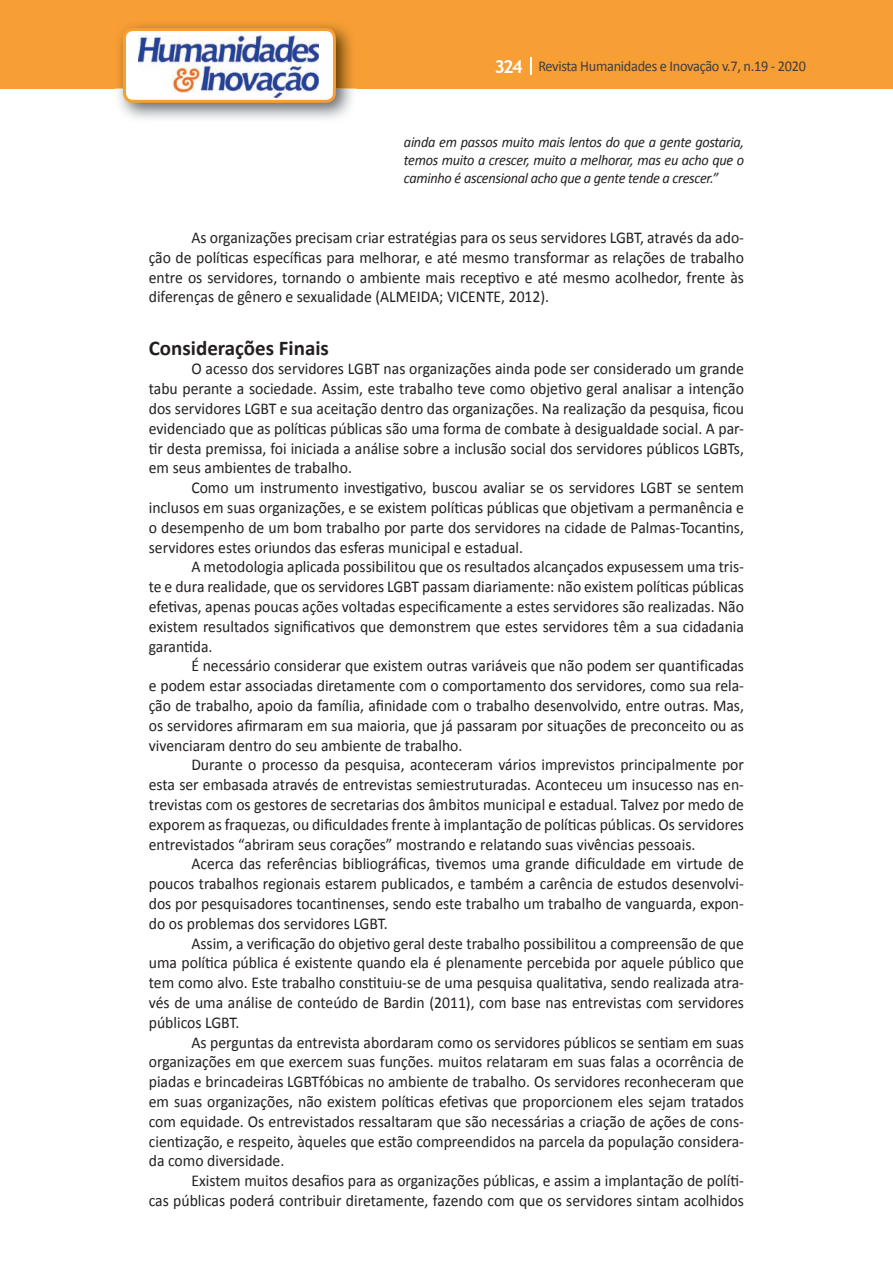
<style>
.page{position:relative;width:893px;height:1263px;background:#fff}
.page>*{position:absolute;margin:0;border:0;box-sizing:border-box;transform-origin:0 0}
.t1{font:700 21px "Calibri";color:#231f20}
.t2{font:16.5px/19.8px "Calibri";color:#231f20;text-align:justify;scale:.95 1}
.t3{font:italic 15px/18px "Calibri";letter-spacing:-.02em;color:#231f20;text-align:justify;scale:.95 1}
.t4{font:15px "Calibri";letter-spacing:-.02em;color:#3e3e3f;scale:.95 1}
.s1{font-family:"Trebuchet MS";font-weight:700;font-size:18px;color:#fff}
</style>
<div class="page">
<div style="left:0;top:0;width:893px;height:88px;background:#f79e34"></div>
<svg style="left:530px;top:57px;width:2px;height:18px"></svg>
<img style="left:115px;top:24px;width:241px;height:95px">
<svg style="left:123px;top:28px;width:213px;height:75px"></svg>
<p class="t4" style="left:495px;top:57px;width:329px"><span class="s1">324</span> Revista Humanidades e Inovação v.7, n.19 - 2020</p>
<p class="t3" style="left:404px;top:133px;width:360px">ainda em passos muito mais lentos do que a gente gostaria, temos muito a crescer, muito a melhorar, mas eu acho que o caminho é ascensional acho que a gente tende a crescer.”</p>
<p class="t2" style="left:149px;top:228px;width:628px;text-indent:43px">As organizações precisam criar estratégias para os seus servidores LGBT, através da ado&shy;ção de políticas específicas para melhorar, e até mesmo transformar as relações de trabalho entre os servidores, tornando o ambiente mais receptivo e até mesmo acolhedor, frente às diferenças de gênero e sexualidade (ALMEIDA; VICENTE, 2012).</p>
<p class="t1" style="left:149px;top:334px;width:182px">Considerações Finais</p>
<p class="t2" style="left:149px;top:359px;width:628px;text-indent:43px">O acesso dos servidores LGBT nas organizações ainda pode ser considerado um grande tabu perante a sociedade. Assim, este trabalho teve como objetivo geral analisar a intenção dos servidores LGBT e sua aceitação dentro das organizações. Na realização da pesquisa, ficou evidenciado que as políticas públicas são uma forma de combate à desigualdade social. A par&shy;tir desta premissa, foi iniciada a análise sobre a inclusão social dos servidores públicos LGBTs, em seus ambientes de trabalho.</p>
<p class="t2" style="left:149px;top:478px;width:628px;text-indent:43px">Como um instrumento investigativo, buscou avaliar se os servidores LGBT se sentem inclusos em suas organizações, e se existem políticas públicas que objetivam a permanência e o desempenho de um bom trabalho por parte dos servidores na cidade de Palmas-Tocantins, servidores estes oriundos das esferas municipal e estadual.</p>
<p class="t2" style="left:149px;top:557px;width:628px;text-indent:43px">A metodologia aplicada possibilitou que os resultados alcançados expusessem uma tris&shy;te e dura realidade, que os servidores LGBT passam diariamente: não existem políticas públicas efetivas, apenas poucas ações voltadas especificamente a estes servidores são realizadas. Não existem resultados significativos que demonstrem que estes servidores têm a sua cidadania garantida.</p>
<p class="t2" style="left:149px;top:656px;width:628px;text-indent:43px">É necessário considerar que existem outras variáveis que não podem ser quantificadas e podem estar associadas diretamente com o comportamento dos servidores, como sua rela&shy;ção de trabalho, apoio da família, afinidade com o trabalho desenvolvido, entre outras. Mas, os servidores afirmaram em sua maioria, que já passaram por situações de preconceito ou as vivenciaram dentro do seu ambiente de trabalho.</p>
<p class="t2" style="left:149px;top:755px;width:628px;text-indent:43px">Durante o processo da pesquisa, aconteceram vários imprevistos principalmente por esta ser embasada através de entrevistas semiestruturadas. Aconteceu um insucesso nas en&shy;trevistas com os gestores de secretarias dos âmbitos municipal e estadual. Talvez por medo de exporem as fraquezas, ou dificuldades frente à implantação de políticas públicas. Os servidores entrevistados “abriram seus corações” mostrando e relatando suas vivências pessoais.</p>
<p class="t2" style="left:149px;top:854px;width:628px;text-indent:43px">Acerca das referências bibliográficas, tivemos uma grande dificuldade em virtude de poucos trabalhos regionais estarem publicados, e também a carência de estudos desenvolvi&shy;dos por pesquisadores tocantinenses, sendo este trabalho um trabalho de vanguarda, expon&shy;do os problemas dos servidores LGBT.</p>
<p class="t2" style="left:149px;top:933px;width:628px;text-indent:43px">Assim, a verificação do objetivo geral deste trabalho possibilitou a compreensão de que uma política pública é existente quando ela é plenamente percebida por aquele público que tem como alvo. Este trabalho constituiu-se de uma pesquisa qualitativa, sendo realizada atra&shy;vés de uma análise de conteúdo de Bardin (2011), com base nas entrevistas com servidores públicos LGBT.</p>
<p class="t2" style="left:149px;top:1032px;width:628px;text-indent:43px">As perguntas da entrevista abordaram como os servidores públicos se sentiam em suas organizações em que exercem suas funções. muitos relataram em suas falas a ocorrência de piadas e brincadeiras LGBTfóbicas no ambiente de trabalho. Os servidores reconheceram que em suas organizações, não existem políticas efetivas que proporcionem eles sejam tratados com equidade. Os entrevistados ressaltaram que são necessárias a criação de ações de cons&shy;cientização, e respeito, àqueles que estão compreendidos na parcela da população considera&shy;da como diversidade.</p>
<p class="t2" style="left:149px;top:1171px;width:628px;text-align:right">Existem muitos desafios para as organizações públicas, e assim a implantação de políti-<br>cas públicas poderá contribuir diretamente, fazendo com que os servidores sintam acolhidos</p>
</div>
